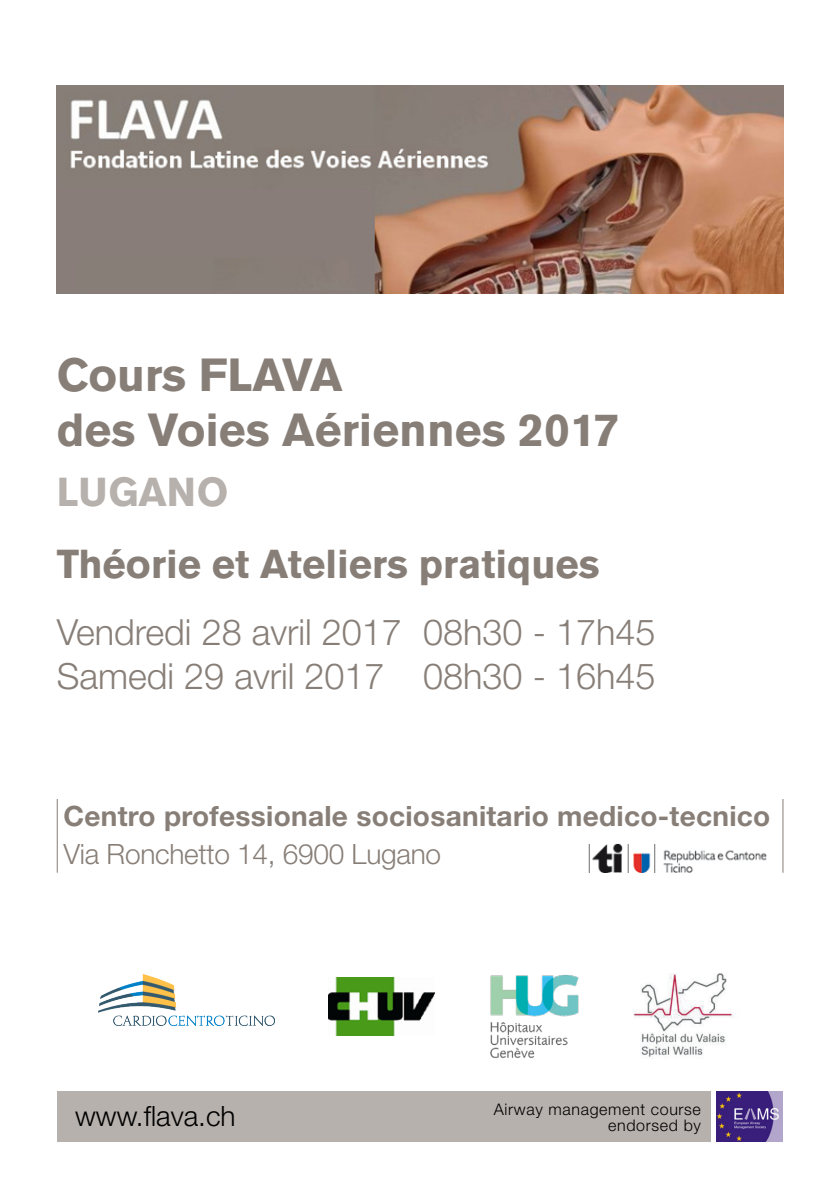
<style>
.page{position:relative;width:840px;height:1191px;background:#fff}
.page>*{position:absolute;margin:0;border:0;box-sizing:border-box;transform-origin:0 0}
.t1{font:700 46px/55.2px "Akzidenz Grotesk BE";color:#877e77}
.t2{font:700 40px "Akzidenz Grotesk BE";color:#877e77}
.t3{font:700 40px "Akzidenz Grotesk BE";color:#b7b1ad}
.t4{font:300 36px/43.2px "Helvetica Neue LT Std";color:#877e77}
.t5{font:700 28px "Helvetica Neue LT Std";letter-spacing:.01em;color:#877e77}
.t6{font:300 28px "Helvetica Neue LT Std";letter-spacing:-.01em;color:#877e77}
.t7{font:300 28px "Helvetica Neue LT Std";color:#000}
.t8{font:300 16px/16px "Helvetica Neue LT Std";letter-spacing:.04em;color:#000;text-align:right}
</style>
<div class="page">
<img style="left:56px;top:85px;width:726px;height:209px">
<div style="left:57px;top:1090px;width:653px;height:51px;background:#b7b1ad"></div>
<img style="left:98px;top:974px;width:176px;height:51px">
<img style="left:328px;top:977px;width:106px;height:58px">
<img style="left:633px;top:973px;width:101px;height:84px">
<img style="left:490px;top:975px;width:89px;height:84px">
<img style="left:716px;top:1091px;width:66px;height:50px">
<img style="left:588px;top:843px;width:179px;height:29px">
<hr style="left:782px;top:799px;width:1px;height:73px;background:#877e77">
<hr style="left:57px;top:799px;width:1px;height:73px;background:#877e77">
<p class="t1" style="left:57px;top:348px;width:564px">Cours FLAVA<br>des Voies Aériennes 2017</p>
<p class="t3" style="left:57px;top:469px;width:173px">LUGANO</p>
<p class="t2" style="left:57px;top:541px;width:544px">Théorie et Ateliers pratiques</p>
<p class="t4" style="left:57px;top:610px;width:600px">Vendredi 28 avril 2017 08h30 - 17h45<br>Samedi 29 avril 2017 08h30 - 16h45</p>
<p class="t5" style="left:63px;top:799px;width:708px">Centro professionale sociosanitario medico-tecnico</p>
<p class="t6" style="left:63px;top:837px;width:379px">Via Ronchetto 14, 6900 Lugano</p>
<p class="t7" style="left:75px;top:1098px;width:162px">www.flava.ch</p>
<p class="t8" style="left:493px;top:1100px;width:208px">Airway management course endorsed by</p>
</div>
